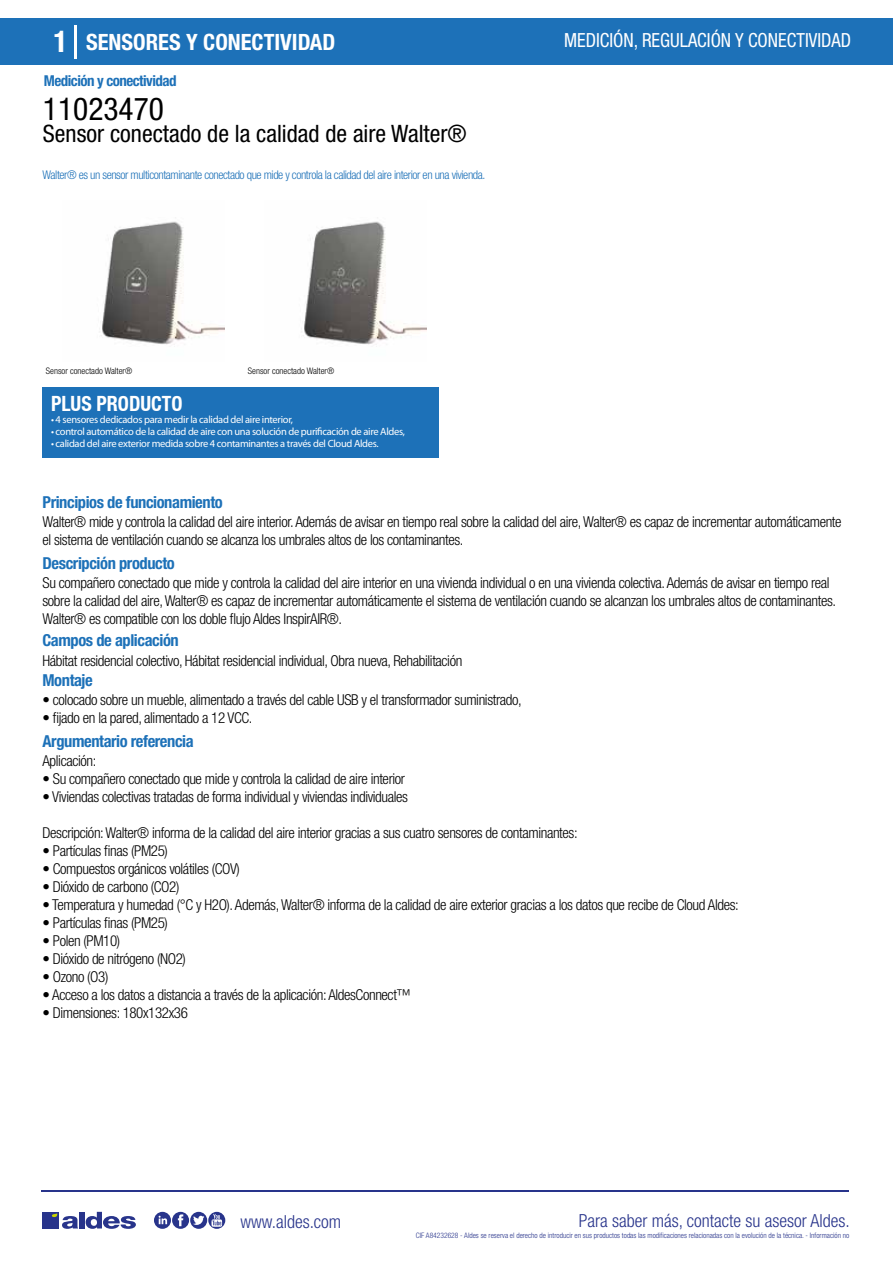
<style>
.page{position:relative;width:893px;height:1263px;background:#fff}
.page>*{position:absolute;margin:0;border:0;box-sizing:border-box;transform-origin:0 0}
.t1{font:condensed 31.5px "Helvetica Neue LT Std";color:#000}
.t2{font:condensed 24px "Helvetica Neue LT Std";color:#000}
.t3{font:700 condensed 22.5px "Helvetica Neue LT Std";color:#fff}
.t4{font:700 condensed 21px "Helvetica Neue";color:#fff;scale:.95 1}
.t5{font:condensed 19.5px "Helvetica Neue LT Std";color:#fff;scale:.95 1}
.t6{font:300 condensed 18px "Helvetica Neue";color:#28348b}
.t7{font:700 condensed 16.5px "Helvetica Neue LT Std";letter-spacing:-.025em;color:#1d71b8}
.t8{font:300 condensed 15px/18px "Helvetica Neue LT Std";letter-spacing:-.025em;color:#000}
.t9{font:700 condensed 15px "Helvetica Neue LT Std";letter-spacing:-.035em;color:#1d71b8}
.t10{font:300 condensed 12px "Helvetica Neue LT Std";letter-spacing:-.035em;color:#1d71b8}
.t11{font:10.5px "Myriad Pro";letter-spacing:-.03em;color:#fff}
.t12{font:300 condensed 9px "Helvetica Neue";color:#000}
.t13{font:300 condensed 7.5px "Helvetica Neue";color:#28348b}
.s1{font-size:30px}
</style>
<div class="page">
<div style="left:0;top:18px;width:893px;height:46px;background:#1d71b8"></div>
<div style="left:43px;top:387px;width:396px;height:70px;background:#1d71b8"></div>
<hr style="left:74px;top:25px;width:2px;height:33px;background:#fff">
<svg style="left:99px;top:221px;width:328px;height:124px"></svg>
<img style="left:265px;top:221px;width:161px;height:124px">
<hr style="left:41px;top:1190px;width:808px;height:1px;background:#28348b">
<svg style="left:154px;top:1212px;width:71px;height:17px"></svg>
<div style="left:42px;top:1212px;width:17px;height:16px;background:#28348b"></div>
<div style="left:79px;top:1212px;width:5px;height:16px;background:#28348b"></div>
<svg style="left:86px;top:1212px;width:50px;height:17px"></svg>
<svg style="left:52px;top:1213px;width:26px;height:16px"></svg>
<h3 class="t3" style="left:54px;top:28px;width:283px"><span class="s1">1</span> SENSORES Y CONECTIVIDAD</h3>
<h3 class="t5" style="left:564px;top:29px;width:303px">MEDICIÓN, REGULACIÓN Y CONECTIVIDAD</h3>
<p class="t9" style="left:44px;top:71px;width:134px">Medición y conectividad</p>
<h1 class="t1" style="left:43px;top:91px;width:122px">11023470</h1>
<h2 class="t2" style="left:43px;top:120px;width:425px">Sensor conectado de la calidad de aire Walter®</h2>
<p class="t10" style="left:43px;top:167px;width:444px">Walter® es un sensor multicontaminante conectado que mide y controla la calidad del aire interior en una vivienda.</p>
<p class="t12" style="left:46px;top:365px;width:88px">Sensor conectado Walter®</p>
<p class="t12" style="left:248px;top:365px;width:88px">Sensor conectado Walter®</p>
<h3 class="t4" style="left:51px;top:391px;width:140px">PLUS PRODUCTO</h3>
<p class="t11" style="left:51px;top:413px;width:244px">• 4 sensores dedicados para medir la calidad del aire interior,</p>
<p class="t11" style="left:51px;top:425px;width:355px">• control automático de la calidad de aire con una solución de purificación de aire Aldes,</p>
<p class="t11" style="left:51px;top:437px;width:329px">• calidad del aire exterior medida sobre 4 contaminantes a través del Cloud Aldes.</p>
<p class="t7" style="left:43px;top:492px;width:182px">Principios de funcionamiento</p>
<p class="t8" style="left:43px;top:513px;width:801px">Walter® mide y controla la calidad del aire interior. Además de avisar en tiempo real sobre la calidad del aire, Walter® es capaz de incrementar automáticamente el sistema de ventilación cuando se alcanza los umbrales altos de los contaminantes.</p>
<p class="t8" style="left:43px;top:573px;width:795px">Su compañero conectado que mide y controla la calidad del aire interior en una vivienda individual o en una vivienda colectiva. Además de avisar en tiempo real sobre la calidad del aire, Walter® es capaz de incrementar automáticamente el sistema de ventilación cuando se alcanzan los umbrales altos de contaminantes.<br>Walter® es compatible con los doble flujo Aldes InspirAIR®.</p>
<p class="t8" style="left:43px;top:651px;width:421px">Hábitat residencial colectivo, Hábitat residencial individual, Obra nueva, Rehabilitación</p>
<p class="t8" style="left:43px;top:691px;width:481px">• colocado sobre un mueble, alimentado a través del cable USB y el transformador suministrado,</p>
<p class="t8" style="left:43px;top:709px;width:212px">• fijado en la pared, alimentado a 12 VCC.</p>
<p class="t7" style="left:43px;top:553px;width:134px">Descripción producto</p>
<p class="t7" style="left:43px;top:630px;width:138px">Campos de aplicación</p>
<p class="t7" style="left:43px;top:670px;width:52px">Montaje</p>
<p class="t7" style="left:43px;top:731px;width:153px">Argumentario referencia</p>
<p class="t8" style="left:43px;top:751px;width:55px">Aplicación:</p>
<p class="t8" style="left:43px;top:769px;width:364px">• Su compañero conectado que mide y controla la calidad de aire interior</p>
<p class="t8" style="left:43px;top:787px;width:367px">• Viviendas colectivas tratadas de forma individual y viviendas individuales</p>
<p class="t8" style="left:43px;top:823px;width:537px">Descripción: Walter® informa de la calidad del aire interior gracias a sus cuatro sensores de contaminantes:</p>
<p class="t8" style="left:43px;top:841px;width:127px">• Partículas finas (PM25)</p>
<p class="t8" style="left:43px;top:859px;width:199px">• Compuestos orgánicos volátiles (COV)</p>
<p class="t8" style="left:43px;top:877px;width:138px">• Dióxido de carbono (CO2)</p>
<p class="t8" style="left:43px;top:895px;width:698px">• Temperatura y humedad (°C y H2O). Además, Walter® informa de la calidad de aire exterior gracias a los datos que recibe de Cloud Aldes:</p>
<p class="t8" style="left:43px;top:913px;width:127px">• Partículas finas (PM25)</p>
<p class="t8" style="left:43px;top:931px;width:79px">• Polen (PM10)</p>
<p class="t8" style="left:43px;top:949px;width:145px">• Dióxido de nitrógeno (NO2)</p>
<p class="t8" style="left:43px;top:967px;width:67px">• Ozono (O3)</p>
<p class="t8" style="left:43px;top:985px;width:370px">• Acceso a los datos a distancia a través de la aplicación: AldesConnect™</p>
<p class="t8" style="left:43px;top:1003px;width:147px">• Dimensiones: 180x132x36</p>
<p class="t6" style="left:240px;top:1211px;width:102px">www.aldes.com</p>
<p class="t6" style="left:579px;top:1211px;width:272px">Para saber más, contacte su asesor Aldes.</p>
<p class="t13" style="left:416px;top:1230px;width:435px">CIF A84232628 - Aldes se reserva el derecho de introducir en sus productos todas las modificaciones relacionadas con la evolución de la técnica. - Información no</p>
</div>
